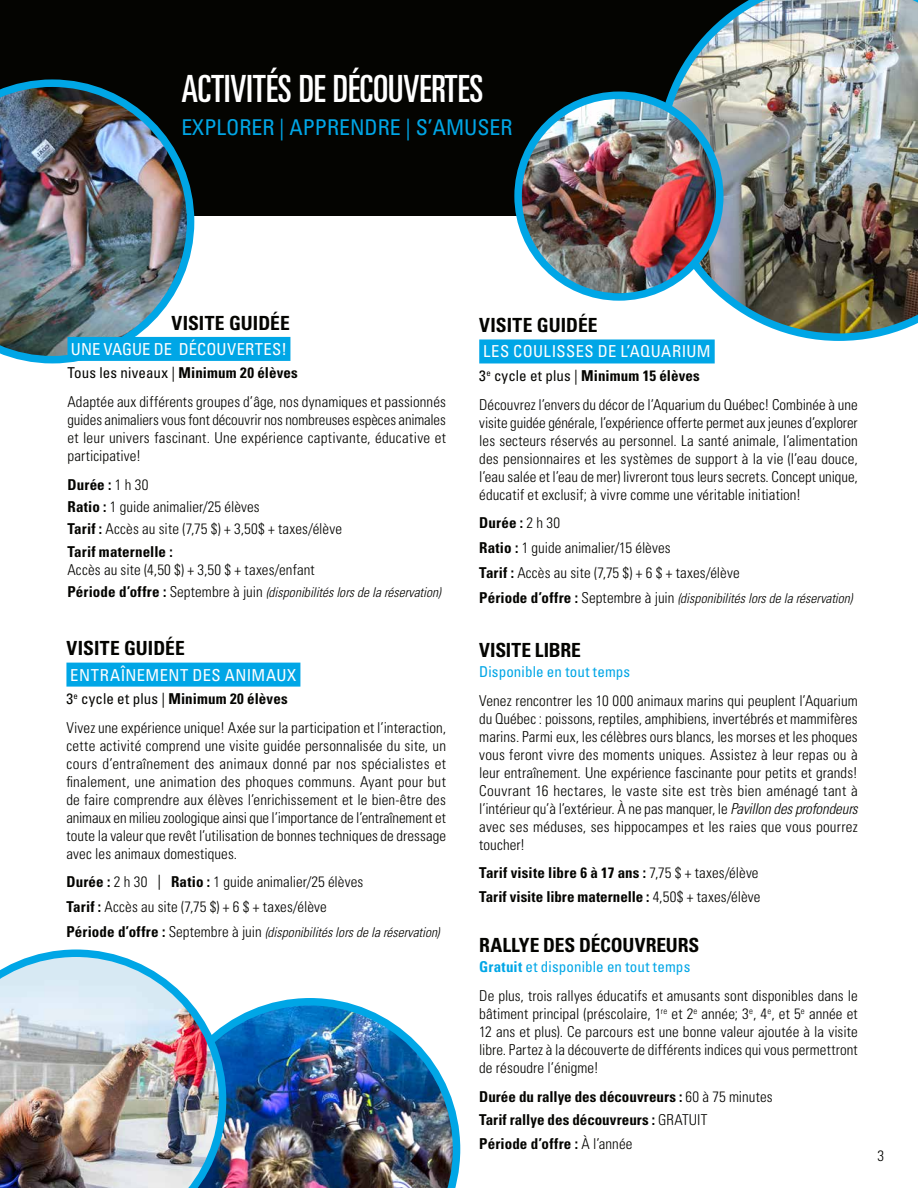
<style>
.page{position:relative;width:918px;height:1188px;background:#fff}
.page>*{position:absolute;margin:0;border:0;box-sizing:border-box;transform-origin:0 0}
.t1{font:ultra-condensed 37.5px "Univers";color:#fff}
.t2{font:condensed 21.75px "Univers";color:#00a6e6}
.t3{font:700 condensed 19.5px "Univers";color:#040401}
.t4{font:condensed 16.5px "Univers";letter-spacing:.02em;color:#fff}
.t5{font:300 condensed 15px/18px "Univers";letter-spacing:.005em;color:#040401}
.t6{font:700 condensed 15px/23.4px "Univers";letter-spacing:.005em;color:#040401}
.t7{font:condensed 15px "Univers";letter-spacing:.01em;color:#00a6e6}
.t8{font:italic 300 condensed 13.5px "Univers";color:#040401}
.s1{font-weight:400}
.s2{font-weight:700}
.s3{font-weight:700;font-style:normal;font-size:15px}
.s4{font-style:normal;font-size:15px}
.s5{font-style:italic}
.s6{font-weight:300}
.s7{font-weight:700;color:#00a6e6}
.s8{font-weight:400;color:#00a6e6}
</style>
<div class="page">
<div style="left:0;top:0;width:918px;height:216px;background:#040401"></div>
<img style="left:0;top:79px;width:194px;height:284px">
<div style="left:68px;top:337px;width:222px;height:24px;background:#00a6e6"></div>
<div style="left:66px;top:663px;width:234px;height:24px;background:#00a6e6"></div>
<div style="left:479px;top:339px;width:236px;height:24px;background:#00a6e6"></div>
<img style="left:657px;top:0;width:261px;height:341px">
<img style="left:226px;top:998px;width:234px;height:190px">
<img style="left:519px;top:95px;width:201px;height:199px">
<div style="left:514px;top:92px;width:210px;height:209px;border:8px solid #00a6e6;border-radius:50%"></div>
<img style="left:0;top:950px;width:226px;height:238px">
<h1 class="t1" style="left:181px;top:68px;width:304px">ACTIVITÉS DE DÉCOUVERTES</h1>
<h2 class="t2" style="left:181px;top:114px;width:333px">EXPLORER | APPRENDRE | S’AMUSER</h2>
<h3 class="t3" style="left:171px;top:311px;width:120px">VISITE GUIDÉE</h3>
<p class="t4" style="left:71px;top:339px;width:218px">UNE VAGUE DE DÉCOUVERTES!</p>
<p class="t5" style="left:68px;top:358px;width:380px;line-height:28.8px"><span class="s1">Tous les niveaux |</span> <span class="s2">Minimum 20 élèves<br></span>Adaptée aux différents groupes d’âge, nos dynamiques et passionnés</p>
<p class="t5" style="left:68px;top:410px;width:380px;text-align:justify">guides animaliers vous font découvrir nos nombreuses espèces animales et leur univers fascinant. Une expérience captivante, éducative et participative!</p>
<p class="t5" style="left:68px;top:473px;width:276px;line-height:22.4px"><span class="s2">Durée :</span> 1 h 30<br><span class="s2">Ratio :</span> 1 guide animalier/25 élèves<br><span class="s2">Tarif :</span> Accès au site (7,75 $) + 3,50$ + taxes/élève<br><span class="s2">Tarif maternelle :</span></p>
<p class="t5" style="left:68px;top:560px;width:249px">Accès au site (4,50 $) + 3,50 $ + taxes/enfant</p>
<p class="t8" style="left:68px;top:584px;width:375px"><span class="s3">Période d’offre :</span> <span class="s4">Septembre à juin</span> (disponibilités lors de la réservation)</p>
<h3 class="t3" style="left:66px;top:637px;width:120px">VISITE GUIDÉE</h3>
<p class="t4" style="left:70px;top:664px;width:228px">ENTRAÎNEMENT DES ANIMAUX</p>
<p class="t5" style="left:66px;top:684px;width:381px;line-height:28.8px"><span class="s1">3</span><sup>e</sup> <span class="s1">cycle et plus |</span> <span class="s2">Minimum 20 élèves<br></span>Vivez une expérience unique! Axée sur la participation et l’interaction,</p>
<p class="t5" style="left:66px;top:736px;width:381px;text-align:justify">cette activité comprend une visite guidée personnalisée du site, un cours d’entraînement des animaux donné par nos spécialistes et finalement, une animation des phoques communs. Ayant pour but de faire comprendre aux élèves l’enrichissement et le bien-être des animaux en milieu zoologique ainsi que l’importance de l’entraînement et toute la valeur que revêt l’utilisation de bonnes techniques de dressage avec les animaux domestiques.</p>
<p class="t5" style="left:66px;top:870px;width:298px;line-height:24.8px"><span class="s2">Durée :</span> 2 h 30 <span class="s1">|</span> <span class="s2">Ratio :</span> 1 guide animalier/25 élèves<br><span class="s2">Tarif :</span> Accès au site (7,75 $) + 6 $ + taxes/élève</p>
<p class="t8" style="left:66px;top:924px;width:375px"><span class="s3">Période d’offre :</span> <span class="s4">Septembre à juin</span> (disponibilités lors de la réservation)</p>
<h3 class="t3" style="left:479px;top:313px;width:120px">VISITE GUIDÉE</h3>
<p class="t4" style="left:483px;top:341px;width:229px">LES COULISSES DE L’AQUARIUM</p>
<p class="t5" style="left:479px;top:361px;width:380px;line-height:28.8px"><span class="s1">3</span><sup>e</sup> <span class="s1">cycle et plus |</span> <span class="s2">Minimum 15 élèves<br></span>Découvrez l’envers du décor de l’Aquarium du Québec! Combinée à une</p>
<p class="t5" style="left:479px;top:413px;width:380px;text-align:justify">visite guidée générale, l’expérience offerte permet aux jeunes d’explorer les secteurs réservés au personnel. La santé animale, l’alimentation des pensionnaires et les systèmes de support à la vie (l’eau douce, l’eau salée et l’eau de mer) livreront tous leurs secrets. Concept unique, éducatif et exclusif; à vivre comme une véritable initiation!</p>
<p class="t5" style="left:479px;top:510px;width:262px;line-height:24.8px"><span class="s2">Durée :</span> 2 h 30<br><span class="s2">Ratio :</span> 1 guide animalier/15 élèves<br><span class="s2">Tarif :</span> Accès au site (7,75 $) + 6 $ + taxes/élève</p>
<p class="t8" style="left:479px;top:590px;width:375px"><span class="s3">Période d’offre :</span> <span class="s4">Septembre à juin</span> (disponibilités lors de la réservation)</p>
<h3 class="t3" style="left:479px;top:638px;width:103px">VISITE LIBRE</h3>
<p class="t7" style="left:479px;top:662px;width:153px">Disponible en tout temps</p>
<p class="t5" style="left:479px;top:691px;width:380px;text-align:justify">Venez rencontrer les 10 000 animaux marins qui peuplent l’Aquarium du Québec : poissons, reptiles, amphibiens, invertébrés et mammifères marins. Parmi eux, les célèbres ours blancs, les morses et les phoques vous feront vivre des moments uniques. Assistez à leur repas ou à leur entraînement. Une expérience fascinante pour petits et grands!<br>Couvrant 16 hectares, le vaste site est très bien aménagé tant à l’intérieur qu’à l’extérieur. À ne pas manquer, le <span class="s5">Pavillon des profondeurs </span>avec ses méduses, ses hippocampes et les raies que vous pourrez toucher!</p>
<p class="t6" style="left:479px;top:861px;width:283px">Tarif visite libre 6 à 17 ans : <span class="s6">7,75 $ + taxes/élève<br></span>Tarif visite libre maternelle : <span class="s6">4,50$ + taxes/élève</span></p>
<h3 class="t3" style="left:479px;top:934px;width:222px">RALLYE DES DÉCOUVREURS</h3>
<p class="t5" style="left:479px;top:952px;width:380px;line-height:28.8px"><span class="s7">Gratuit</span> <span class="s8">et disponible en tout temps<br></span>De plus, trois rallyes éducatifs et amusants sont disponibles dans le</p>
<p class="t5" style="left:479px;top:1005px;width:380px;text-align:justify">bâtiment principal (préscolaire, 1<sup>re</sup> et 2<sup>e</sup> année; 3<sup>e</sup>, 4<sup>e</sup>, et 5<sup>e</sup> année et 12 ans et plus). Ce parcours est une bonne valeur ajoutée à la visite libre. Partez à la découverte de différents indices qui vous permettront de résoudre l’énigme!</p>
<p class="t6" style="left:479px;top:1085px;width:295px">Durée du rallye des découvreurs : <span class="s6">60 à 75 minutes<br></span>Tarif rallye des découvreurs : <span class="s6">GRATUIT<br></span>Période d’offre : <span class="s6">À l’année</span></p>
<p class="t5" style="left:878px;top:1147px;width:8px">3</p>
</div>
